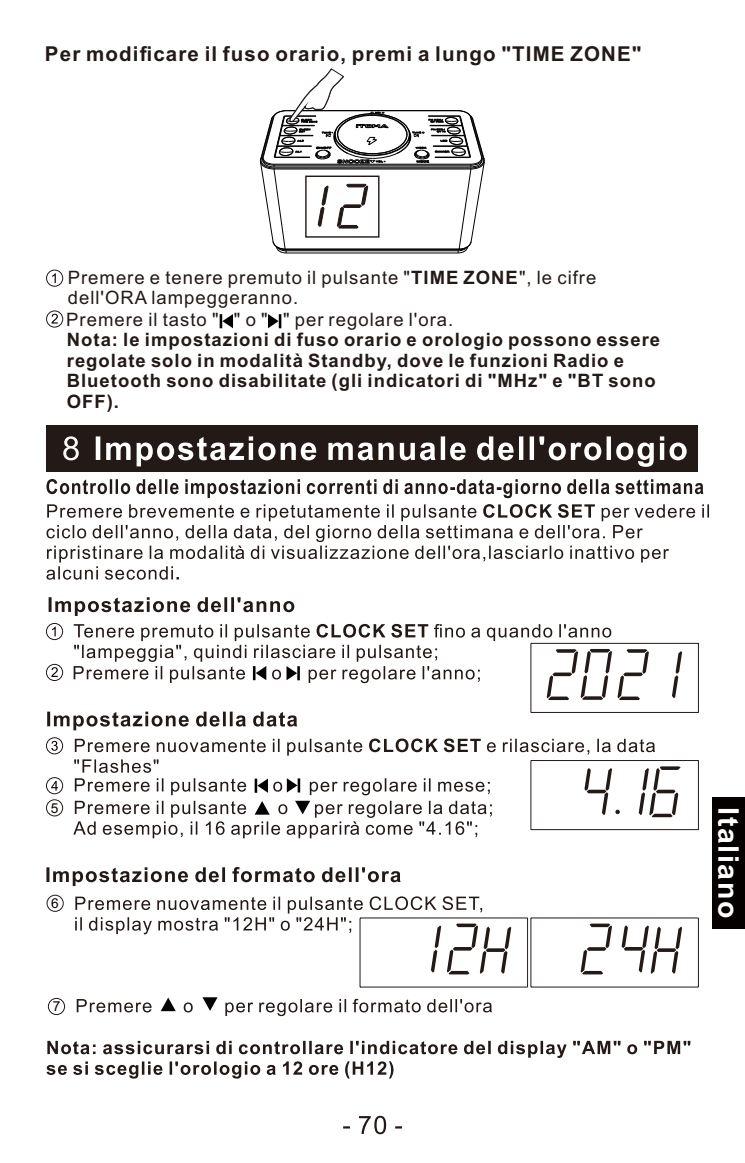
<style>
.page{position:relative;width:745px;height:1163px;background:#fff}
.page>*{position:absolute;margin:0;border:0;box-sizing:border-box;transform-origin:0 0}
.t1{font:700 28.5px "Arial";letter-spacing:.055em;color:#fff}
.t2{font:700 20.5px "Arial";letter-spacing:.055em;color:#231916}
.t3{font:700 18.5px/20.5px "Arial";letter-spacing:.055em;color:#231916}
.t4{font:18.5px/21.5px "Arial";letter-spacing:.055em;color:#231916}
.t5{font:13.75px "Arial";color:#030303}
.s1{font-weight:700}
</style>
<div class="page">
<div style="left:46px;top:425px;width:651px;height:46px;background:#231916"></div>
<svg style="left:63px;top:436px;width:16px;height:24px"></svg>
<hr style="left:530px;top:829px;width:168px;height:1px;background:#231916">
<hr style="left:530px;top:760px;width:168px;height:1px;background:#231916">
<hr style="left:697px;top:760px;width:1px;height:69px;background:#231916">
<div style="left:46px;top:777px;width:17px;height:17px;border:1px solid #231916;border-radius:50%"></div>
<div style="left:46px;top:737px;width:17px;height:17px;border:1px solid #231916;border-radius:50%"></div>
<svg style="left:51px;top:740px;width:7px;height:10px"></svg>
<svg style="left:51px;top:780px;width:7px;height:10px"></svg>
<svg style="left:47px;top:711px;width:250px;height:19px"></svg>
<div style="left:46px;top:799px;width:17px;height:17px;border:1px solid #231916;border-radius:50%"></div>
<svg style="left:73px;top:738px;width:607px;height:100px"></svg>
<hr style="left:530px;top:712px;width:168px;height:1px;background:#231916">
<hr style="left:530px;top:643px;width:1px;height:69px;background:#231916">
<hr style="left:530px;top:642px;width:168px;height:1px;background:#231916">
<hr style="left:697px;top:643px;width:1px;height:69px;background:#231916">
<svg style="left:617px;top:649px;width:31px;height:51px"></svg>
<svg style="left:672px;top:651px;width:9px;height:47px"></svg>
<svg style="left:49px;top:597px;width:245px;height:19px"></svg>
<div style="left:46px;top:664px;width:17px;height:16px;border:1px solid #231916;border-radius:50%"></div>
<svg style="left:51px;top:667px;width:7px;height:10px"></svg>
<div style="left:46px;top:623px;width:17px;height:16px;border:1px solid #231916;border-radius:50%"></div>
<svg style="left:52px;top:626px;width:4px;height:10px"></svg>
<svg style="left:74px;top:623px;width:537px;height:77px"></svg>
<div style="left:46px;top:270px;width:17px;height:16px;border:1px solid #231916;border-radius:50%"></div>
<svg style="left:52px;top:273px;width:4px;height:10px"></svg>
<div style="left:46px;top:310px;width:17px;height:17px;border:1px solid #231916;border-radius:50%"></div>
<svg style="left:51px;top:314px;width:7px;height:9px"></svg>
<svg style="left:343px;top:1115px;width:59px;height:19px"></svg>
<hr style="left:530px;top:986px;width:168px;height:1px;background:#231916">
<hr style="left:530px;top:917px;width:1px;height:69px;background:#231916">
<hr style="left:530px;top:917px;width:168px;height:1px;background:#231916">
<hr style="left:697px;top:917px;width:1px;height:69px;background:#231916">
<svg style="left:580px;top:923px;width:31px;height:51px"></svg>
<svg style="left:621px;top:925px;width:60px;height:48px"></svg>
<hr style="left:360px;top:986px;width:167px;height:1px;background:#231916">
<hr style="left:359px;top:917px;width:1px;height:69px;background:#231916">
<hr style="left:360px;top:917px;width:167px;height:1px;background:#231916">
<hr style="left:527px;top:917px;width:1px;height:69px;background:#231916">
<svg style="left:75px;top:896px;width:436px;height:78px"></svg>
<svg style="left:46px;top:867px;width:354px;height:18px"></svg>
<div style="left:47px;top:894px;width:16px;height:17px;border:1px solid #231916;border-radius:50%"></div>
<svg style="left:46px;top:1040px;width:644px;height:38px"></svg>
<svg style="left:77px;top:997px;width:414px;height:18px"></svg>
<div style="left:48px;top:997px;width:17px;height:17px;border:1px solid #231916;border-radius:50%"></div>
<svg style="left:96px;top:436px;width:590px;height:31px"></svg>
<div style="left:711px;top:797px;width:33px;height:131px;background:#060101"></div>
<svg style="left:46px;top:504px;width:662px;height:75px"></svg>
<svg style="left:46px;top:479px;width:657px;height:19px"></svg>
<svg style="left:219px;top:314px;width:14px;height:14px"></svg>
<svg style="left:268px;top:314px;width:13px;height:14px"></svg>
<svg style="left:260px;top:68px;width:224px;height:185px"></svg>
<div style="left:305px;top:175px;width:74px;height:62px;border:1px solid #231916"></div>
<p class="t2" style="left:45px;top:46px;width:598px">Per modificare il fuso orario, premi a lungo "TIME ZONE"</p>
<p class="t4" style="left:66px;top:268px;width:531px">Premere e tenere premuto il pulsante "<span class="s1">TIME ZONE</span>", le cifre dell'ORA lampeggeranno.<br>Premere il tasto " " o " " per regolare l'ora.</p>
<p class="t3" style="left:67px;top:331px;width:594px">Nota: le impostazioni di fuso orario e orologio possono essere regolate solo in modalità Standby, dove le funzioni Radio e Bluetooth sono disabilitate (gli indicatori di "MHz" e "BT sono OFF).</p>
<p class="t5" style="left:51px;top:802px;width:9px">5</p>
<p class="t5" style="left:51px;top:897px;width:9px">6</p>
<p class="t5" style="left:53px;top:1001px;width:9px">7</p>
<h1 class="t1" style="left:738px;top:807px;width:112px;rotate:90deg">Italiano</h1>
</div>
